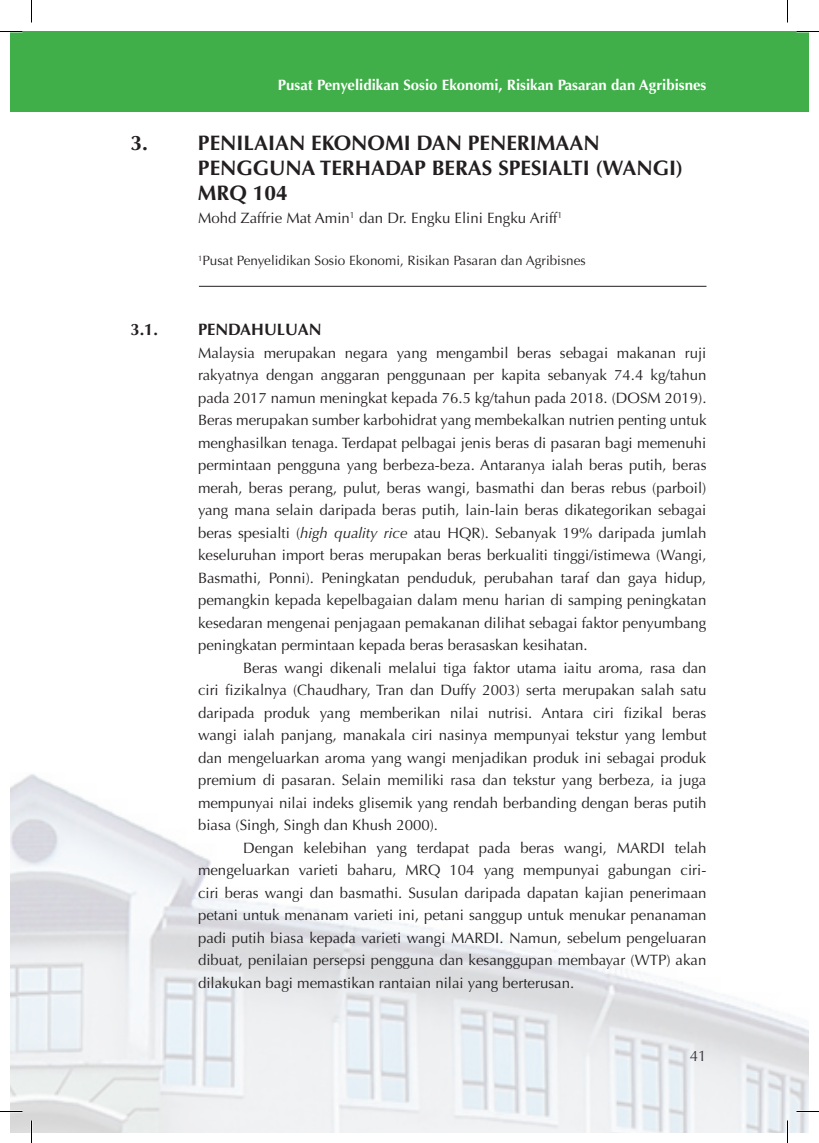
<style>
.page{position:relative;width:819px;height:1143px;background:#fff}
.page>*{position:absolute;margin:0;border:0;box-sizing:border-box;transform-origin:0 0}
.t1{font:700 21px/25.2px "Optima";color:#231f20}
.t2{font:700 16.5px "Optima";color:#231f20}
.t3{font:15px/22.5px "Optima";color:#231f20;text-align:justify}
.t4{font:700 15px "Optima";color:#fff}
.t5{font:13.5px "Optima";color:#231f20}
.s1{font-style:italic}
</style>
<div class="page">
<div style="left:10px;top:32px;width:799px;height:80px;background:#40ae49"></div>
<img style="left:10px;top:774px;width:799px;height:358px">
<hr style="left:199px;top:286px;width:507px;height:1px;background:#231f20">
<svg style="left:0;top:31px;width:22px;height:1px"></svg>
<svg style="left:796px;top:31px;width:23px;height:1px"></svg>
<svg style="left:0;top:1111px;width:22px;height:1px"></svg>
<svg style="left:796px;top:1111px;width:23px;height:1px"></svg>
<svg style="left:31px;top:0;width:1px;height:22px"></svg>
<svg style="left:31px;top:1120px;width:1px;height:23px"></svg>
<svg style="left:787px;top:0;width:1px;height:22px"></svg>
<svg style="left:787px;top:1120px;width:1px;height:23px"></svg>
<p class="t4" style="left:278px;top:77px;width:430px">Pusat Penyelidikan Sosio Ekonomi, Risikan Pasaran dan Agribisnes</p>
<h1 class="t1" style="left:198px;top:130px;width:487px;text-indent:-67px">3. PENILAIAN EKONOMI DAN PENERIMAAN<br>PENGGUNA TERHADAP BERAS SPESIALTI (WANGI)<br>MRQ 104</h1>
<p class="t3" style="left:198px;top:207px;width:366px">Mohd Zaffrie Mat Amin<sup>1</sup> dan Dr. Engku Elini Engku Ariff<sup>1</sup></p>
<p class="t5" style="left:198px;top:253px;width:389px"><sup>1</sup>Pusat Penyelidikan Sosio Ekonomi, Risikan Pasaran dan Agribisnes</p>
<p class="t2" style="left:130px;top:320px;width:29px">3.1.</p>
<p class="t2" style="left:198px;top:320px;width:125px">PENDAHULUAN</p>
<p class="t3" style="left:198px;top:342px;width:510px">Malaysia merupakan negara yang mengambil beras sebagai makanan ruji rakyatnya dengan anggaran penggunaan per kapita sebanyak 74.4 kg/tahun pada 2017 namun meningkat kepada 76.5 kg/tahun pada 2018. (DOSM 2019).<br>Beras merupakan sumber karbohidrat yang membekalkan nutrien penting untuk menghasilkan tenaga. Terdapat pelbagai jenis beras di pasaran bagi memenuhi permintaan pengguna yang berbeza-beza. Antaranya ialah beras putih, beras merah, beras perang, pulut, beras wangi, basmathi dan beras rebus (parboil) yang mana selain daripada beras putih, lain-lain beras dikategorikan sebagai beras spesialti (<span class="s1">high quality rice</span> atau HQR). Sebanyak 19% daripada jumlah keseluruhan import beras merupakan beras berkualiti tinggi/istimewa (Wangi, Basmathi, Ponni). Peningkatan penduduk, perubahan taraf dan gaya hidup, pemangkin kepada kepelbagaian dalam menu harian di samping peningkatan kesedaran mengenai penjagaan pemakanan dilihat sebagai faktor penyumbang peningkatan permintaan kepada beras berasaskan kesihatan.</p>
<p class="t3" style="left:198px;top:657px;width:510px;text-indent:45px">Beras wangi dikenali melalui tiga faktor utama iaitu aroma, rasa dan ciri fizikalnya (Chaudhary, Tran dan Duffy 2003) serta merupakan salah satu daripada produk yang memberikan nilai nutrisi. Antara ciri fizikal beras wangi ialah panjang, manakala ciri nasinya mempunyai tekstur yang lembut dan mengeluarkan aroma yang wangi menjadikan produk ini sebagai produk premium di pasaran. Selain memiliki rasa dan tekstur yang berbeza, ia juga mempunyai nilai indeks glisemik yang rendah berbanding dengan beras putih biasa (Singh, Singh dan Khush 2000).</p>
<p class="t3" style="left:198px;top:837px;width:510px;text-indent:45px">Dengan kelebihan yang terdapat pada beras wangi, MARDI telah mengeluarkan varieti baharu, MRQ 104 yang mempunyai gabungan ciri&shy;ciri beras wangi dan basmathi. Susulan daripada dapatan kajian penerimaan petani untuk menanam varieti ini, petani sanggup untuk menukar penanaman padi putih biasa kepada varieti wangi MARDI. Namun, sebelum pengeluaran dibuat, penilaian persepsi pengguna dan kesanggupan membayar (WTP) akan dilakukan bagi memastikan rantaian nilai yang berterusan.</p>
<p class="t3" style="left:690px;top:1045px;width:18px">41</p>
</div>
